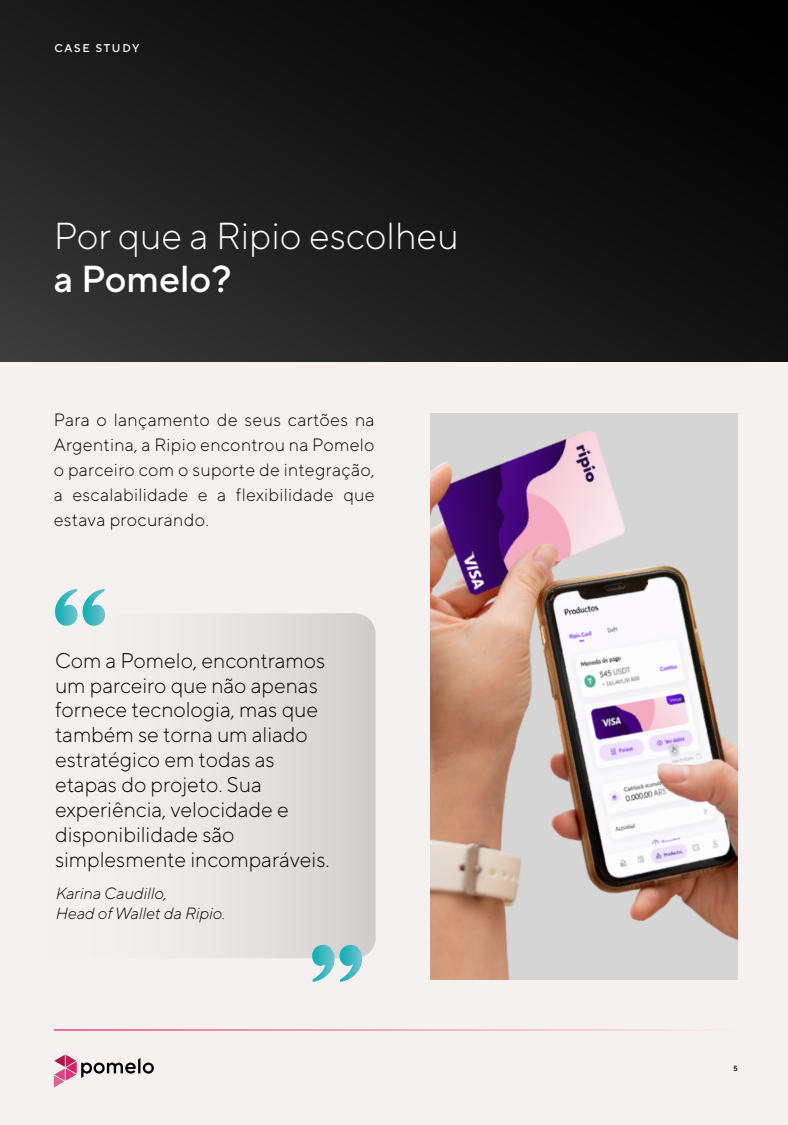
<style>
.page{position:relative;width:788px;height:1125px;background:#f5f1f0}
.page>*{position:absolute;margin:0;border:0;box-sizing:border-box;transform-origin:0 0}
.t1{font:300 37.5px "TT Norms Pro";color:#fff}
.t2{font:500 37.5px "TT Norms Pro";color:#fff}
.t3{font:300 21.25px/25px "TT Norms Pro";color:#000}
.t4{font:300 17.81px/25px "TT Norms Pro";letter-spacing:.02em;color:#000;text-align:justify}
.t5{font:italic 300 16.25px/20px "TT Norms Pro";color:#000}
.t6{font:500 11.25px "TT Norms Pro";letter-spacing:.16em;color:#fff}
.t7{font:500 7.5px "TT Norms Pro";color:#000}
</style>
<div class="page">
<svg style="left:0;top:0;width:788px;height:361px;background:#171717"></svg>
<svg style="left:54px;top:1055px;width:100px;height:32px"></svg>
<hr style="left:54px;top:1029px;width:685px;height:2px;background:#fff">
<img style="left:431px;top:413px;width:307px;height:566px">
<svg style="left:208px;top:613px;width:167px;height:345px"></svg>
<svg style="left:55px;top:589px;width:50px;height:37px"></svg>
<svg style="left:312px;top:945px;width:50px;height:37px"></svg>
<p class="t6" style="left:54px;top:40px;width:87px">CASE STUDY</p>
<h1 class="t1" style="left:54px;top:212px;width:406px">Por que a Ripio escolheu</h1>
<h1 class="t2" style="left:54px;top:255px;width:179px">a Pomelo?</h1>
<p class="t4" style="left:54px;top:406px;width:322px">Para o lançamento de seus cartões na Argentina, a Ripio encontrou na Pomelo o parceiro com o suporte de integração, a escalabilidade e a flexibilidade que estava procurando.</p>
<p class="t3" style="left:55px;top:647px;width:276px">Com a Pomelo, encontramos um parceiro que não apenas fornece tecnologia, mas que também se torna um aliado estratégico em todas as etapas do projeto. Sua experiência, velocidade e disponibilidade são simplesmente incomparáveis.</p>
<p class="t5" style="left:55px;top:883px;width:171px">Karina Caudillo,<br>Head of Wallet da Ripio.</p>
<p class="t7" style="left:733px;top:1063px;width:6px">5</p>
</div>
